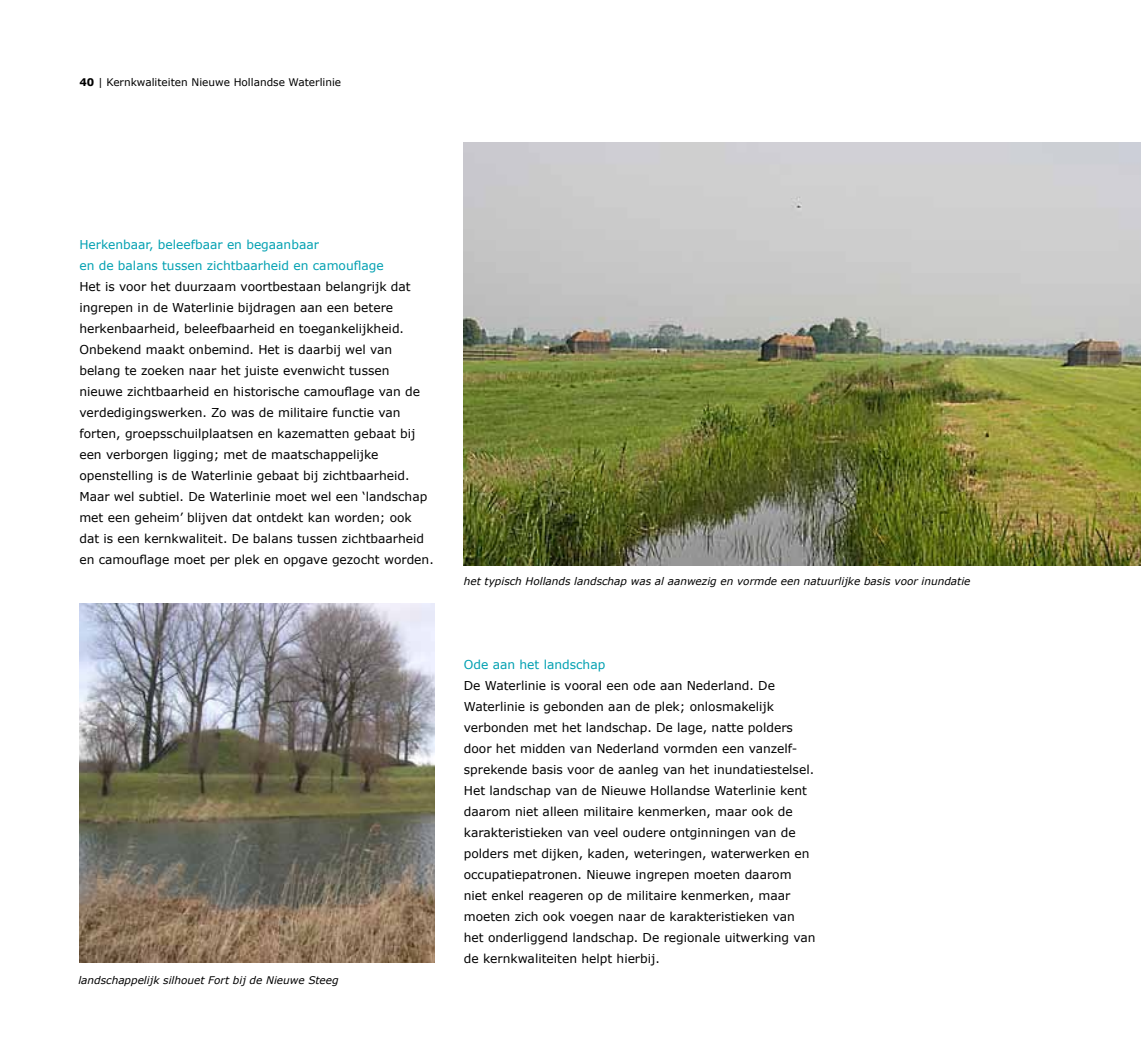
<style>
.page{position:relative;width:1141px;height:1042px;background:#fff}
.page>*{position:absolute;margin:0;border:0;box-sizing:border-box;transform-origin:0 0}
.t1{font:12.25px/21px "Verdana";color:#000}
.t2{font:12.25px/21px "Verdana";color:#00a0b1}
.t3{font:italic 10.5px "Verdana";color:#000}
.t4{font:10.5px "Verdana";color:#000}
.s1{font-weight:700}
</style>
<div class="page">
<img style="left:79px;top:604px;width:356px;height:358px">
<img style="left:464px;top:142px;width:677px;height:424px">
<p class="t4" style="left:79px;top:76px;width:263px"><span class="s1">40</span> | Kernkwaliteiten Nieuwe Hollandse Waterlinie</p>
<p class="t2" style="left:79px;top:234px;width:306px">Herkenbaar, beleefbaar en begaanbaar<br>en de balans tussen zichtbaarheid en camouflage</p>
<p class="t1" style="left:79px;top:276px;width:356px">Het is voor het duurzaam voortbestaan belangrijk dat ingrepen in de Waterlinie bijdragen aan een betere herkenbaarheid, beleefbaarheid en toegankelijkheid.<br>Onbekend maakt onbemind. Het is daarbij wel van belang te zoeken naar het juiste evenwicht tussen nieuwe zichtbaarheid en historische camouflage van de verdedigingswerken. Zo was de militaire functie van forten, groepsschuilplaatsen en kazematten gebaat bij een verborgen ligging; met de maatschappelijke openstelling is de Waterlinie gebaat bij zichtbaarheid.<br>Maar wel subtiel. De Waterlinie moet wel een ‘landschap met een geheim’ blijven dat ontdekt kan worden; ook dat is een kernkwaliteit. De balans tussen zichtbaarheid en camouflage moet per plek en opgave gezocht worden.</p>
<p class="t3" style="left:78px;top:974px;width:262px">landschappelijk silhouet Fort bij de Nieuwe Steeg</p>
<p class="t3" style="left:464px;top:575px;width:508px">het typisch Hollands landschap was al aanwezig en vormde een natuurlijke basis voor inundatie</p>
<p class="t2" style="left:464px;top:654px;width:143px">Ode aan het landschap</p>
<p class="t1" style="left:464px;top:675px;width:353px">De Waterlinie is vooral een ode aan Nederland. De Waterlinie is gebonden aan de plek; onlosmakelijk verbonden met het landschap. De lage, natte polders door het midden van Nederland vormden een vanzelf&shy;sprekende basis voor de aanleg van het inundatiestelsel.<br>Het landschap van de Nieuwe Hollandse Waterlinie kent daarom niet alleen militaire kenmerken, maar ook de karakteristieken van veel oudere ontginningen van de polders met dijken, kaden, weteringen, waterwerken en occupatiepatronen. Nieuwe ingrepen moeten daarom niet enkel reageren op de militaire kenmerken, maar moeten zich ook voegen naar de karakteristieken van het onderliggend landschap. De regionale uitwerking van de kernkwaliteiten helpt hierbij.</p>
</div>
